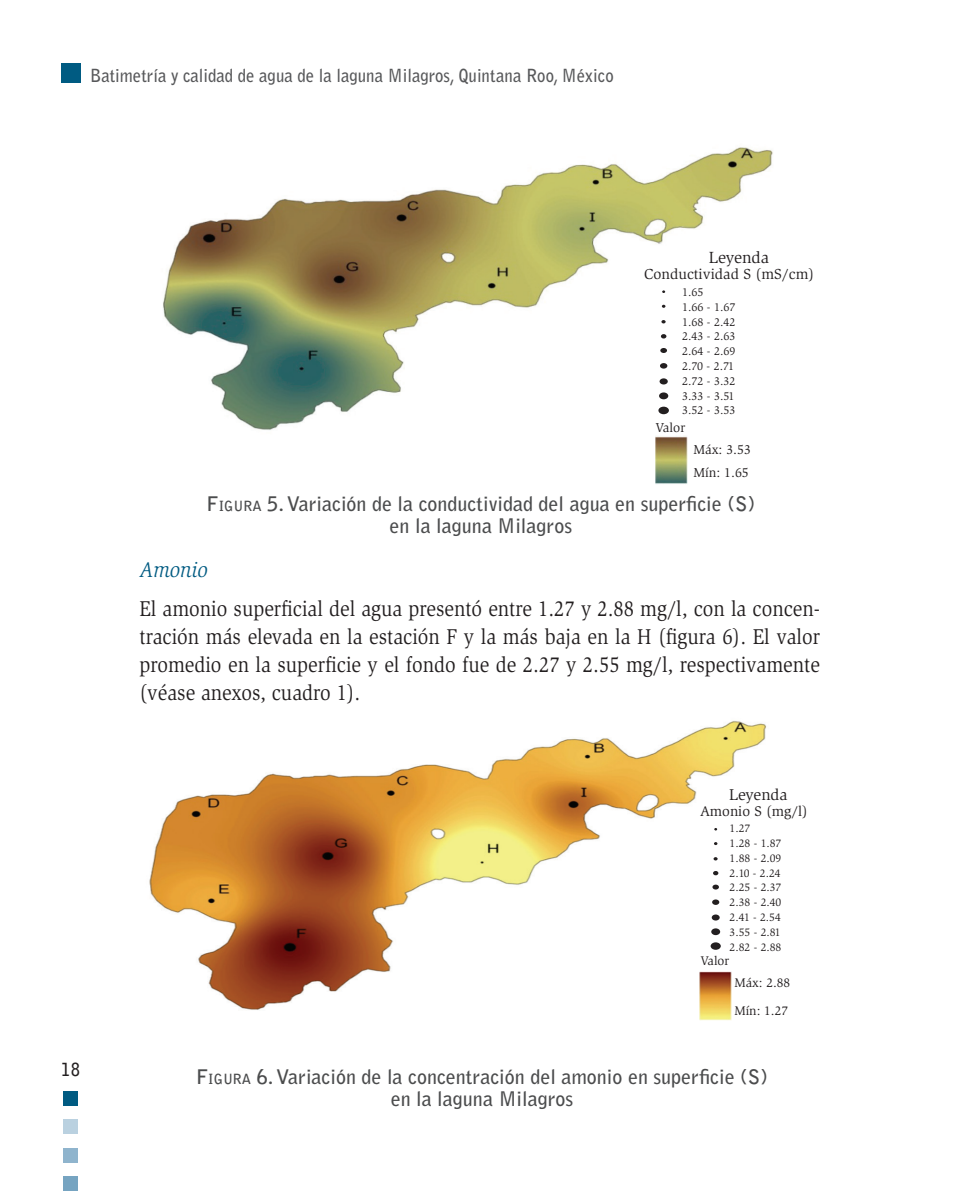
<style>
.page{position:relative;width:964px;height:1191px;background:#fff}
.page>*{position:absolute;margin:0;border:0;box-sizing:border-box;transform-origin:0 0}
.t1{font:22px/28px "Slimbach";color:#231f20;text-align:justify;scale:.9 1}
.t2{font:italic 22px "Slimbach";color:#005b82;scale:.9 1}
.t3{font:700 20px/22px "Bell Gothic Std";color:#4b4c4d;text-align:center}
.t4{font:700 18px "Bell Gothic Std";color:#57585a;scale:.93 1}
.t5{font:700 18px "Bell Gothic Std";color:#231f20;scale:.87 1}
.t6{font:16.6px "Slimbach";color:#231f20}
.t7{font:16px "Slimbach";color:#231f20}
.t8{font:15px "Slimbach";color:#231f20}
.t9{font:14.4px "Slimbach";color:#231f20}
.t10{font:13.2px/23.2px "Slimbach";color:#231f20}
.t11{font:12.8px "Slimbach";color:#231f20}
.t12{font:11.6px/14.8px "Slimbach";color:#231f20}
.t13{font:11.2px/14.8px "Slimbach";color:#231f20}
.s1{font-style:inherit}
.s2{font-size:14px}
</style>
<div class="page">
<div style="left:61px;top:63px;width:20px;height:20px;background:#005b82"></div>
<div style="left:64px;top:1091px;width:14px;height:14px;background:#005b82"></div>
<div style="left:64px;top:1176px;width:14px;height:15px;background:#76a4c1"></div>
<div style="left:64px;top:1119px;width:14px;height:15px;background:#bad1e0"></div>
<div style="left:64px;top:1148px;width:14px;height:14px;background:#8fb4cd"></div>
<img style="left:163px;top:147px;width:610px;height:298px">
<div style="left:676px;top:282px;width:84px;height:137px;background:#fff"></div>
<div style="left:655px;top:422px;width:45px;height:12px;background:#fff"></div>
<div style="left:693px;top:439px;width:80px;height:42px;background:#fff"></div>
<div style="left:644px;top:250px;width:190px;height:32px;background:#fff"></div>
<div style="left:651px;top:286px;width:22px;height:131px;background:#fff"></div>
<svg style="left:661px;top:320px;width:5px;height:3px"></svg>
<svg style="left:661px;top:334px;width:5px;height:4px"></svg>
<svg style="left:660px;top:348px;width:7px;height:5px"></svg>
<svg style="left:660px;top:363px;width:7px;height:5px"></svg>
<div style="left:659px;top:378px;width:9px;height:6px;background:#231f20;border-radius:50%"></div>
<div style="left:659px;top:392px;width:9px;height:7px;background:#231f20;border-radius:50%"></div>
<div style="left:658px;top:407px;width:11px;height:7px;background:#231f20;border-radius:50%"></div>
<img style="left:655px;top:436px;width:32px;height:48px">
<img style="left:149px;top:721px;width:617px;height:298px">
<div style="left:734px;top:976px;width:77px;height:40px;background:#fff"></div>
<div style="left:700px;top:788px;width:116px;height:36px;background:#fff"></div>
<div style="left:704px;top:824px;width:21px;height:128px;background:#fff"></div>
<svg style="left:713px;top:871px;width:5px;height:4px"></svg>
<svg style="left:712px;top:884px;width:7px;height:5px"></svg>
<div style="left:712px;top:899px;width:7px;height:6px;background:#231f20;border-radius:50%"></div>
<div style="left:712px;top:914px;width:8px;height:6px;background:#231f20;border-radius:50%"></div>
<div style="left:711px;top:928px;width:9px;height:7px;background:#231f20;border-radius:50%"></div>
<div style="left:710px;top:942px;width:11px;height:7px;background:#231f20;border-radius:50%"></div>
<div style="left:729px;top:824px;width:82px;height:130px;background:#fff"></div>
<div style="left:700px;top:955px;width:43px;height:12px;background:#fff"></div>
<img style="left:699px;top:972px;width:32px;height:49px">
<p class="t4" style="left:90px;top:64px;width:564px">Batimetría y calidad de agua de la laguna Milagros, Quintana Roo, México</p>
<p class="t5" style="left:61px;top:1058px;width:23px">18</p>
<p class="t6" style="left:709px;top:247px;width:62px">Leyenda</p>
<p class="t8" style="left:644px;top:265px;width:172px">Conductividad S (mS/cm)</p>
<p class="t12" style="left:682px;top:285px;width:55px">1.65<br>1.66 - 1.67<br>1.68 - 2.42<br>2.43 - 2.63<br>2.64 - 2.69<br>2.70 - 2.71<br>2.72 - 3.32<br>3.33 - 3.51<br>3.52 - 3.53</p>
<p class="t10" style="left:655px;top:416px;width:31px">Valor</p>
<p class="t10" style="left:693px;top:438px;width:59px">Máx: 3.53<br>Mín: 1.65</p>
<p class="t3" style="left:207px;top:493px;width:550px"><span class="s1">F</span><span class="s2">IGURA</span> 5. Variación de la conductividad del agua en superficie (S) en la laguna Milagros</p>
<p class="t2" style="left:139px;top:557px;width:77px">Amonio</p>
<p class="t1" style="left:139px;top:595px;width:757px">El amonio superficial del agua presentó entre 1.27 y 2.88 mg/l, con la concen&shy;tración más elevada en la estación F y la más baja en la H (figura 6). El valor promedio en la superficie y el fondo fue de 2.27 y 2.55 mg/l, respectivamente (véase anexos, cuadro 1).</p>
<p class="t7" style="left:729px;top:786px;width:60px">Leyenda</p>
<p class="t9" style="left:700px;top:803px;width:109px">Amonio S (mg/l)</p>
<p class="t13" style="left:729px;top:821px;width:53px">1.27<br>1.28 - 1.87<br>1.88 - 2.09<br>2.10 - 2.24<br>2.25 - 2.37<br>2.38 - 2.40<br>2.41 - 2.54<br>3.55 - 2.81<br>2.82 - 2.88</p>
<p class="t11" style="left:700px;top:953px;width:30px">Valor</p>
<p class="t11" style="left:734px;top:975px;width:57px">Máx: 2.88</p>
<p class="t11" style="left:734px;top:1003px;width:55px">Mín: 1.27</p>
<p class="t3" style="left:196px;top:1065px;width:573px"><span class="s1">F</span><span class="s2">IGURA</span> 6. Variación de la concentración del amonio en superficie (S) en la laguna Milagros</p>
</div>
